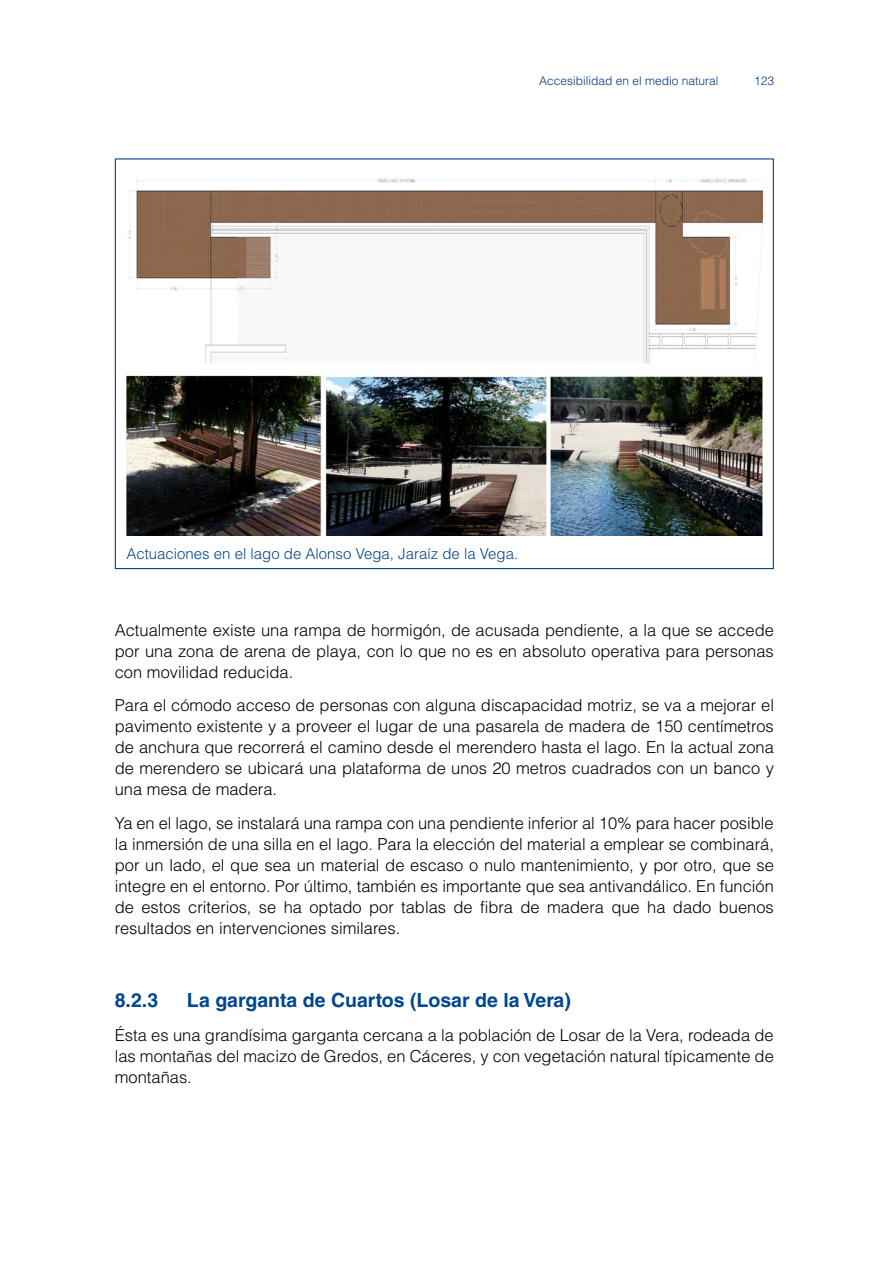
<style>
.page{position:relative;width:893px;height:1263px;background:#fff}
.page>*{position:absolute;margin:0;border:0;box-sizing:border-box;transform-origin:0 0}
.t1{font:700 19.5px "Helvetica LT Std";color:#00478d}
.t2{font:300 16.5px/21px "Helvetica LT Std";color:#000;text-align:justify}
.t3{font:300 15px "Helvetica LT Std";color:#00478d}
.t4{font:300 12px "Helvetica LT Std";color:#003882}
</style>
<div class="page">
<img style="left:126px;top:178px;width:637px;height:358px">
<p class="t4" style="left:539px;top:74px;width:181px">Accesibilidad en el medio natural</p>
<p class="t4" style="left:754px;top:73px;width:22px">123</p>
<p class="t3" style="left:126px;top:544px;width:393px">Actuaciones en el lago de Alonso Vega, Jaraíz de la Vega.</p>
<p class="t2" style="left:115px;top:619px;width:661px">Actualmente existe una rampa de hormigón, de acusada pendiente, a la que se accede por una zona de arena de playa, con lo que no es en absoluto operativa para personas con movilidad reducida.</p>
<p class="t2" style="left:115px;top:695px;width:661px">Para el cómodo acceso de personas con alguna discapacidad motriz, se va a mejorar el pavimento existente y a proveer el lugar de una pasarela de madera de 150 centímetros de anchura que recorrerá el camino desde el merendero hasta el lago. En la actual zona de merendero se ubicará una plataforma de unos 20 metros cuadrados con un banco y una mesa de madera.</p>
<p class="t2" style="left:115px;top:812px;width:661px">Ya en el lago, se instalará una rampa con una pendiente inferior al 10% para hacer posible la inmersión de una silla en el lago. Para la elección del material a emplear se combinará, por un lado, el que sea un material de escaso o nulo mantenimiento, y por otro, que se integre en el entorno. Por último, también es importante que sea antivandálico. En función de estos criterios, se ha optado por tablas de fibra de madera que ha dado buenos resultados en intervenciones similares.</p>
<h5 class="t1" style="left:115px;top:988px;width:45px">8.2.3</h5>
<h5 class="t1" style="left:187px;top:988px;width:386px">La garganta de Cuartos (Losar de la Vera)</h5>
<p class="t2" style="left:115px;top:1024px;width:661px">Ésta es una grandísima garganta cercana a la población de Losar de la Vera, rodeada de las montañas del macizo de Gredos, en Cáceres, y con vegetación natural típicamente de montañas.</p>
</div>
